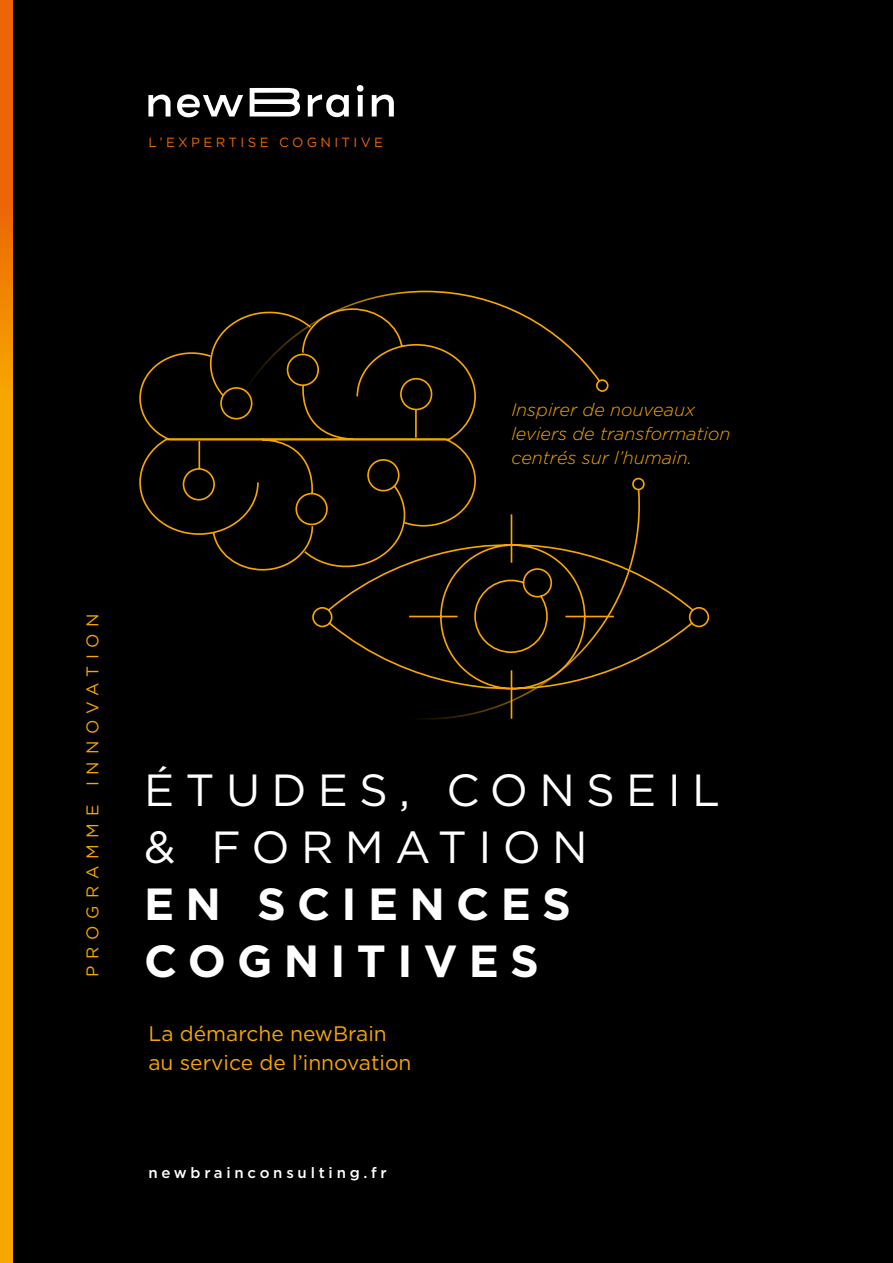
<style>
.page{position:relative;width:893px;height:1263px;background:#000}
.page>*{position:absolute;margin:0;border:0;box-sizing:border-box;transform-origin:0 0}
.t1{font:45px/57px "Gotham";letter-spacing:.25em;color:#fff}
.t2{font:700 45px/57px "Gotham";letter-spacing:.25em;color:#fff}
.t3{font:21px/28.5px "Gotham";color:#f7a600}
.t4{font:italic 300 18px/24px "Gotham";color:#f7a600}
.t5{font:16.95px "Gotham";letter-spacing:.4em;color:#f7a600}
.t6{font:500 15px "Gotham";letter-spacing:.25em;color:#fff}
.t7{font:13.35px "Gotham";letter-spacing:.25em;color:#ec6608}
</style>
<div class="page">
<svg style="left:148px;top:95px;width:23px;height:22px"></svg>
<svg style="left:177px;top:94px;width:66px;height:23px"></svg>
<svg style="left:308px;top:95px;width:41px;height:22px"></svg>
<svg style="left:357px;top:85px;width:6px;height:32px"></svg>
<svg style="left:372px;top:95px;width:22px;height:22px"></svg>
<svg style="left:250px;top:88px;width:50px;height:28px"></svg>
<svg style="left:0;top:0;width:13px;height:1263px;background:#f49601"></svg>
<svg style="left:641px;top:575px;width:69px;height:83px"></svg>
<svg style="left:139px;top:352px;width:71px;height:183px"></svg>
<svg style="left:210px;top:290px;width:431px;height:430px"></svg>
<div style="left:632px;top:478px;width:13px;height:12px;border:2px solid #f7a600;border-radius:50%"></div>
<div style="left:596px;top:379px;width:12px;height:13px;border:2px solid #f7a600;border-radius:50%"></div>
<p class="t7" style="left:148px;top:134px;width:236px">L’EXPERTISE COGNITIVE</p>
<p class="t4" style="left:511px;top:397px;width:221px">Inspirer de nouveaux leviers de transformation centrés sur l’humain.</p>
<p class="t5" style="left:82px;top:977px;width:365px;rotate:-90deg">PROGRAMME INNOVATION</p>
<h1 class="t1" style="left:144px;top:760px;width:577px">ÉTUDES, CONSEIL &amp; FORMATION</h1>
<h1 class="t2" style="left:144px;top:875px;width:428px">EN SCIENCES<br>COGNITIVES</h1>
<p class="t3" style="left:148px;top:1019px;width:265px">La démarche newBrain au service de l’innovation</p>
<p class="t6" style="left:148px;top:1163px;width:240px">newbrainconsulting.fr</p>
</div>
